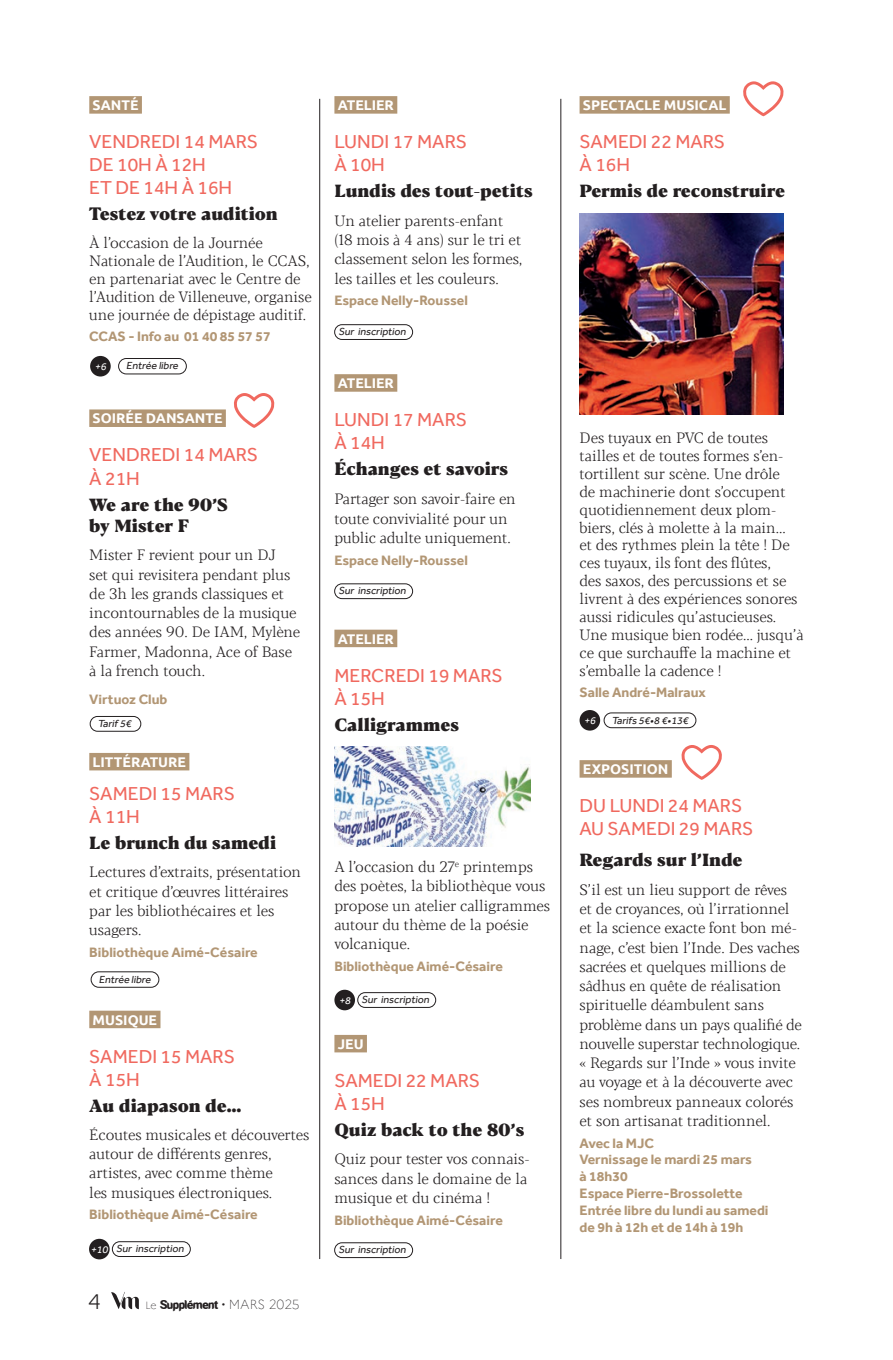
<style>
.page{position:relative;width:893px;height:1360px;background:#fff}
.page>*{position:absolute;margin:0;border:0;box-sizing:border-box;transform-origin:0 0}
.t1{font:300 21px "Marianne";color:#231f20}
.DATE__HEURE{font:19.25px/23.1px "Effra";color:#f0695f}
.TITRE{font:800 17.5px/21px "Blacker Pro Text";color:#231f20}
.DATE__HEURE-2{font:800 17.5px "Blacker Pro Text";color:#231f20}
.PHRASE{font:300 14.88px/19.2px "Blacker Pro Text";letter-spacing:-.005em;color:#231f20}
.TITRE-2{font:300 14.88px/17.8px "Blacker Pro Text";letter-spacing:-.005em;color:#231f20}
.lieu{font:700 14px/16.8px "Effra";color:#b29674}
.MANIF{font:700 14px "Ubuntu";color:#fff}
.lieu-2{font:700 14px "Ubuntu";color:#fff}
.PHRASE-2{font:700 14px "Effra";color:#b29674}
.PHRASE-3{font:700 14px "Ubuntu";color:#fff}
.t2{font:13.12px "Gitaluevo";color:#231f20}
.t3{font:italic 10.5px "Effra";color:#231f20}
.t4{font:italic 10.5px "Effra";color:#fff}
.s1{font-family:"Marianne";font-weight:100;font-size:10.5px}
.s2{font-family:"Marianne";font-weight:100}
</style>
<div class="page">
<svg style="left:111px;top:1292px;width:28px;height:16px"></svg>
<div style="left:89px;top:96px;width:53px;height:18px;background:#b29674"></div>
<div style="left:89px;top:409px;width:137px;height:18px;background:#b29674"></div>
<div style="left:89px;top:753px;width:100px;height:17px;background:#b29674"></div>
<div style="left:89px;top:1010px;width:71px;height:18px;background:#b29674"></div>
<div style="left:334px;top:96px;width:63px;height:18px;background:#b29674"></div>
<div style="left:334px;top:374px;width:63px;height:17px;background:#b29674"></div>
<div style="left:334px;top:629px;width:63px;height:18px;background:#b29674"></div>
<div style="left:334px;top:1034px;width:33px;height:18px;background:#b29674"></div>
<div style="left:334px;top:324px;width:79px;height:16px;border:1px solid #231f20;border-radius:7px"></div>
<div style="left:334px;top:583px;width:79px;height:16px;border:1px solid #231f20;border-radius:7px"></div>
<div style="left:334px;top:989px;width:21px;height:21px;background:#231f20;border-radius:50%"></div>
<div style="left:357px;top:992px;width:79px;height:15px;border:1px solid #231f20;border-radius:7px"></div>
<div style="left:580px;top:96px;width:150px;height:18px;background:#b29674"></div>
<div style="left:580px;top:760px;width:92px;height:17px;background:#b29674"></div>
<div style="left:604px;top:712px;width:92px;height:16px;border:1px solid #231f20;border-radius:7px"></div>
<div style="left:580px;top:710px;width:20px;height:20px;background:#231f20;border-radius:50%"></div>
<svg style="left:743px;top:81px;width:41px;height:35px"></svg>
<hr style="left:319px;top:99px;width:1px;height:1159px;background:#231f20">
<hr style="left:560px;top:99px;width:1px;height:1159px;background:#231f20">
<img style="left:580px;top:213px;width:203px;height:201px">
<div style="left:90px;top:356px;width:21px;height:20px;background:#231f20;border-radius:50%"></div>
<div style="left:118px;top:358px;width:69px;height:16px;border:1px solid #231f20;border-radius:8px"></div>
<div style="left:89px;top:1238px;width:21px;height:21px;background:#231f20;border-radius:50%"></div>
<div style="left:112px;top:1241px;width:79px;height:15px;border:1px solid #231f20;border-radius:7px"></div>
<div style="left:334px;top:1242px;width:79px;height:15px;border:1px solid #231f20;border-radius:7px"></div>
<svg style="left:681px;top:745px;width:41px;height:34px"></svg>
<div style="left:90px;top:716px;width:51px;height:15px;border:1px solid #231f20;border-radius:7px"></div>
<div style="left:91px;top:971px;width:68px;height:16px;border:1px solid #231f20;border-radius:8px"></div>
<img style="left:334px;top:746px;width:197px;height:100px">
<svg style="left:234px;top:393px;width:41px;height:35px"></svg>
<p class="lieu-2" style="left:93px;top:97px;width:47px">SANTÉ</p>
<p class="DATE__HEURE" style="left:89px;top:130px;width:170px">VENDREDI 14 MARS<br>DE 10H À 12H<br>ET DE 14H À 16H</p>
<p class="TITRE" style="left:89px;top:202px;width:190px">Testez votre audition</p>
<p class="TITRE-2" style="left:89px;top:234px;width:224px">À l’occasion de la Journée<br>Nationale de l’Audition, le CCAS, en partenariat avec le Centre de l’Audition de Villeneuve, organise une journée de dépistage auditif.</p>
<p class="lieu" style="left:89px;top:328px;width:183px">CCAS - Info au 01 40 85 57 57</p>
<p class="t4" style="left:95px;top:360px;width:16px">+6</p>
<p class="t3" style="left:126px;top:360px;width:57px">Entréelibre</p>
<p class="MANIF" style="left:93px;top:410px;width:131px">SOIRÉE DANSANTE</p>
<p class="DATE__HEURE" style="left:89px;top:443px;width:170px">VENDREDI 14 MARS<br>À 21H</p>
<p class="TITRE" style="left:89px;top:492px;width:140px">We are the 90’S by Mister F</p>
<p class="PHRASE" style="left:89px;top:545px;width:212px">Mister F revient pour un DJ<br>set qui revisitera pendant plus de 3h les grands classiques et incontournables de la musique des années 90. De IAM, Mylène<br>Farmer, Madonna, Ace of Base à la french touch.</p>
<p class="PHRASE-2" style="left:89px;top:690px;width:80px">Virtuoz Club</p>
<p class="t3" style="left:98px;top:717px;width:38px">Tarif5€</p>
<p class="PHRASE-3" style="left:93px;top:753px;width:95px">LITTÉRATURE</p>
<p class="DATE__HEURE" style="left:89px;top:781px;width:147px">SAMEDI 15 MARS<br>À 11H</p>
<p class="TITRE" style="left:89px;top:830px;width:189px">Le brunch du samedi</p>
<p class="PHRASE" style="left:89px;top:862px;width:213px">Lectures d’extraits, présentation et critique d’œuvres littéraires par les bibliothécaires et les usagers.</p>
<p class="lieu" style="left:89px;top:943px;width:170px">Bibliothèque Aimé-Césaire</p>
<p class="t3" style="left:99px;top:972px;width:57px">Entréelibre</p>
<p class="MANIF" style="left:93px;top:1011px;width:66px">MUSIQUE</p>
<p class="DATE__HEURE" style="left:89px;top:1044px;width:147px">SAMEDI 15 MARS<br>À 15H</p>
<p class="TITRE" style="left:89px;top:1093px;width:153px">Au diapason de…</p>
<p class="PHRASE" style="left:89px;top:1124px;width:221px">Écoutes musicales et découvertes autour de différents genres, artistes, avec comme thème<br>les musiques électroniques.</p>
<p class="lieu" style="left:89px;top:1206px;width:170px">Bibliothèque Aimé-Césaire</p>
<p class="MANIF" style="left:338px;top:97px;width:58px">ATELIER</p>
<p class="DATE__HEURE" style="left:334px;top:130px;width:134px">LUNDI 17 MARS<br>À 10H</p>
<p class="TITRE" style="left:334px;top:179px;width:200px">Lundis des tout-petits</p>
<p class="PHRASE" style="left:334px;top:211px;width:189px">Un atelier parents-enfant (18 mois à 4 ans) sur le tri et classement selon les formes, les tailles et les couleurs.</p>
<p class="lieu" style="left:334px;top:292px;width:135px">Espace Nelly-Roussel</p>
<p class="t3" style="left:339px;top:325px;width:72px">Surinscription</p>
<p class="MANIF" style="left:338px;top:375px;width:58px">ATELIER</p>
<p class="DATE__HEURE" style="left:334px;top:408px;width:134px">LUNDI 17 MARS<br>À 14H</p>
<p class="TITRE" style="left:334px;top:457px;width:175px">Échanges et savoirs</p>
<p class="PHRASE" style="left:334px;top:489px;width:183px">Partager son savoir-faire en toute convivialité pour un public adulte uniquement.</p>
<p class="lieu" style="left:334px;top:551px;width:135px">Espace Nelly-Roussel</p>
<p class="t3" style="left:339px;top:584px;width:72px">Surinscription</p>
<p class="MANIF" style="left:338px;top:630px;width:58px">ATELIER</p>
<p class="DATE__HEURE" style="left:334px;top:663px;width:170px">MERCREDI 19 MARS<br>À 15H</p>
<p class="TITRE" style="left:334px;top:712px;width:126px">Calligrammes</p>
<p class="PHRASE" style="left:334px;top:856px;width:217px">A l’occasion du 27<sup>e</sup> printemps des poètes, la bibliothèque vous propose un atelier calligrammes autour du thème de la poésie volcanique.</p>
<p class="lieu" style="left:334px;top:957px;width:170px">Bibliothèque Aimé-Césaire</p>
<p class="t4" style="left:339px;top:993px;width:16px">+8</p>
<p class="t3" style="left:362px;top:993px;width:72px">Surinscription</p>
<p class="MANIF" style="left:338px;top:1035px;width:27px">JEU</p>
<p class="DATE__HEURE" style="left:334px;top:1068px;width:147px">SAMEDI 22 MARS<br>À 15H</p>
<p class="TITRE" style="left:334px;top:1117px;width:191px">Quiz back to the 80’s</p>
<p class="PHRASE" style="left:334px;top:1149px;width:197px">Quiz pour tester vos connais&shy;sances dans le domaine de la musique et du cinéma !</p>
<p class="lieu" style="left:334px;top:1211px;width:170px">Bibliothèque Aimé-Césaire</p>
<p class="t4" style="left:91px;top:1242px;width:22px">+10</p>
<p class="t3" style="left:116px;top:1242px;width:72px">Surinscription</p>
<p class="t3" style="left:339px;top:1243px;width:72px">Surinscription</p>
<p class="t1" style="left:88px;top:1285px;width:14px">4</p>
<p class="t2" style="left:145px;top:1298px;width:156px"><span class="s1">Le</span> Supplement <span class="s2">• MARS 2025</span></p>
<p class="lieu-2" style="left:583px;top:97px;width:145px">SPECTACLE MUSICAL</p>
<p class="DATE__HEURE" style="left:580px;top:130px;width:147px">SAMEDI 22 MARS<br>À 16H</p>
<p class="TITRE" style="left:580px;top:179px;width:207px">Permis de reconstruire</p>
<p class="TITRE-2" style="left:580px;top:429px;width:226px">Des tuyaux en PVC de toutes tailles et de toutes formes s’en&shy;tortillent sur scène. Une drôle<br>de machinerie dont s’occupent quotidiennement deux plom&shy;biers, clés à molette à la main…<br>et des rythmes plein la tête ! De ces tuyaux, ils font des flûtes,<br>des saxos, des percussions et se livrent à des expériences sonores aussi ridicules qu’astucieuses.<br>Une musique bien rodée… jusqu’à ce que surchauffe la machine et s’emballe la cadence !</p>
<p class="lieu" style="left:580px;top:684px;width:128px">Salle André-Malraux</p>
<p class="t4" style="left:584px;top:714px;width:16px">+6</p>
<p class="t3" style="left:612px;top:714px;width:81px">Tarifs5€•8€•13€</p>
<p class="MANIF" style="left:583px;top:760px;width:87px">EXPOSITION</p>
<p class="DATE__HEURE" style="left:580px;top:794px;width:175px">DU LUNDI 24 MARS<br>AU SAMEDI 29 MARS</p>
<p class="DATE__HEURE-2" style="left:580px;top:846px;width:164px">Regards sur l’Inde</p>
<p class="PHRASE" style="left:580px;top:879px;width:224px">S’il est un lieu support de rêves et de croyances, où l’irrationnel et la science exacte font bon mé&shy;nage, c’est bien l’Inde. Des vaches sacrées et quelques millions de sâdhus en quête de réalisation spirituelle déambulent sans problème dans un pays qualifié de nouvelle superstar technologique. « Regards sur l’Inde » vous invite au voyage et à la découverte avec ses nombreux panneaux colorés et son artisanat traditionnel.</p>
<p class="lieu" style="left:580px;top:1134px;width:191px">Avec la MJC<br>Vernissage le mardi 25 mars<br>à 18h30<br>Espace Pierre-Brossolette<br>Entrée libre du lundi au samedi de 9h à 12h et de 14h à 19h</p>
</div>
